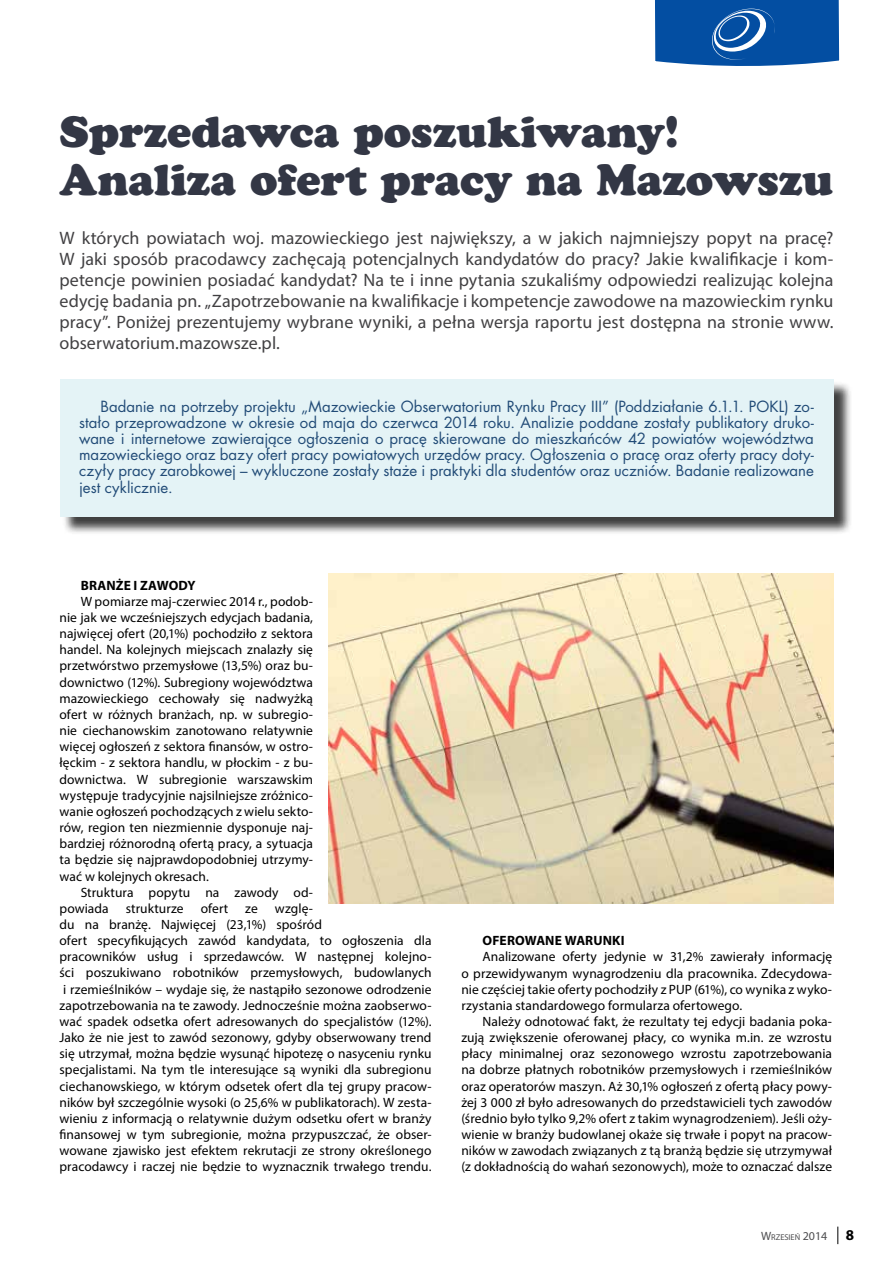
<style>
.page{position:relative;width:893px;height:1263px;background:#fff}
.page>*{position:absolute;margin:0;border:0;box-sizing:border-box;transform-origin:0 0}
.t1{font:43.5px/48px "Cooper Black Std";letter-spacing:-.005em;color:#333745}
.t2{font:18px/21px "Myriad Pro";letter-spacing:.005em;color:#414042;text-align:justify}
.t3{font:15px/16.2px "Futura LT Pro";letter-spacing:-.005em;color:#214b77;text-align:justify}
.t4{font:13.5px/16.2px "Myriad Pro";letter-spacing:.005em;color:#000;text-align:justify}
.t5{font:700 13.5px "Myriad Pro";letter-spacing:.005em;color:#000}
.t6{font:8.4px "Myriad Pro";color:#4d4d4f}
.s1{font-size:12px}
.s2{font-weight:700;font-size:15px;color:#000}
</style>
<div class="page">
<svg style="left:655px;top:0;width:185px;height:66px;background:#185ca9"></svg>
<div style="left:62px;top:381px;width:790px;height:154px;background:#000;opacity:.75"></div>
<div style="left:60px;top:379px;width:773px;height:138px;background:#e4f3f6"></div>
<img style="left:329px;top:574px;width:504px;height:329px">
<svg style="left:837px;top:1226px;width:1px;height:18px"></svg>
<h1 class="t1" style="left:60px;top:108px;width:775px">Sprzedawca poszukiwany!<br>Analiza ofert pracy na Mazowszu</h1>
<p class="t2" style="left:60px;top:227px;width:775px">W których powiatach woj. mazowieckiego jest największy, a w jakich najmniejszy popyt na pracę?<br>W jaki sposób pracodawcy zachęcają potencjalnych kandydatów do pracy? Jakie kwalifikacje i kom&shy;petencje powinien posiadać kandydat? Na te i inne pytania szukaliśmy odpowiedzi realizując kolejna edycję badania pn. „Zapotrzebowanie na kwalifikacje i kompetencje zawodowe na mazowieckim rynku pracy”. Poniżej prezentujemy wybrane wyniki, a pełna wersja raportu jest dostępna na stronie www. obserwatorium.mazowsze.pl.</p>
<p class="t3" style="left:79px;top:398px;width:736px;text-indent:21px">Badanie na potrzeby projektu „Mazowieckie Obserwatorium Rynku Pracy III” (Poddziałanie 6.1.1. POKL) zo&shy;stało przeprowadzone w okresie od maja do czerwca 2014 roku. Analizie poddane zostały publikatory druko&shy;wane i internetowe zawierające ogłoszenia o pracę skierowane do mieszkańców 42 powiatów województwa mazowieckiego oraz bazy ofert pracy powiatowych urzędów pracy. Ogłoszenia o pracę oraz oferty pracy doty&shy;czyły pracy zarobkowej – wykluczone zostały staże i praktyki dla studentów oraz uczniów. Badanie realizowane jest cyklicznie.</p>
<p class="t5" style="left:81px;top:576px;width:116px">BRANŻE I ZAWODY</p>
<p class="t4" style="left:60px;top:593px;width:255px;text-indent:21px">W pomiarze maj-czerwiec 2014 r., podob&shy;nie jak we wcześniejszych edycjach badania, najwięcej ofert (20,1%) pochodziło z sektora handel. Na kolejnych miejscach znalazły się przetwórstwo przemysłowe (13,5%) oraz bu&shy;downictwo (12%). Subregiony województwa mazowieckiego cechowały się nadwyżką ofert w różnych branżach, np. w subregio&shy;nie ciechanowskim zanotowano relatywnie więcej ogłoszeń z sektora finansów, w ostro&shy;łęckim - z sektora handlu, w płockim - z bu&shy;downictwa. W subregionie warszawskim występuje tradycyjnie najsilniejsze zróżnico&shy;wanie ogłoszeń pochodzących z wielu sekto&shy;rów, region ten niezmiennie dysponuje naj&shy;bardziej różnorodną ofertą pracy, a sytuacja ta będzie się najprawdopodobniej utrzymy&shy;wać w kolejnych okresach.</p>
<p class="t4" style="left:60px;top:884px;width:255px;text-indent:21px">Struktura popytu na zawody od&shy;powiada</p>
<p class="t4" style="left:126px;top:900px;width:60px">strukturze</p>
<p class="t4" style="left:201px;top:900px;width:29px">ofert</p>
<p class="t4" style="left:245px;top:900px;width:14px">ze</p>
<p class="t4" style="left:60px;top:900px;width:374px;text-align:left;text-indent:215px">wzglę-<br>du na branżę. Najwięcej (23,1%) spośród<br>ofert specyfikujących zawód kandydata, to ogłoszenia dla pracowników usług i sprzedawców. W następnej kolejno&shy;ści poszukiwano robotników przemysłowych, budowlanych i rzemieślników – wydaje się, że nastąpiło sezonowe odrodzenie zapotrzebowania na te zawody. Jednocześnie można zaobserwo&shy;wać spadek odsetka ofert adresowanych do specjalistów (12%).<br>Jako że nie jest to zawód sezonowy, gdyby obserwowany trend się utrzymał, można będzie wysunąć hipotezę o nasyceniu rynku specjalistami. Na tym tle interesujące są wyniki dla subregionu ciechanowskiego, w którym odsetek ofert dla tej grupy pracow&shy;ników był szczególnie wysoki (o 25,6% w publikatorach). W zesta&shy;wieniu z informacją o relatywnie dużym odsetku ofert w branży finansowej w tym subregionie, można przypuszczać, że obser&shy;wowane zjawisko jest efektem rekrutacji ze strony określonego pracodawcy i raczej nie będzie to wyznacznik trwałego trendu.</p>
<p class="t5" style="left:483px;top:932px;width:143px">OFEROWANE WARUNKI</p>
<p class="t4" style="left:461px;top:948px;width:372px;text-indent:21px">Analizowane oferty jedynie w 31,2% zawierały informację o przewidywanym wynagrodzeniu dla pracownika. Zdecydowa&shy;nie częściej takie oferty pochodziły z PUP (61%), co wynika z wyko&shy;rzystania standardowego formularza ofertowego.</p>
<p class="t4" style="left:461px;top:1013px;width:372px;text-indent:21px">Należy odnotować fakt, że rezultaty tej edycji badania poka&shy;zują zwiększenie oferowanej płacy, co wynika m.in. ze wzrostu płacy minimalnej oraz sezonowego wzrostu zapotrzebowania na dobrze płatnych robotników przemysłowych i rzemieślników oraz operatorów maszyn. Aż 30,1% ogłoszeń z ofertą płacy powy&shy;żej 3 000 zł było adresowanych do przedstawicieli tych zawodów (średnio było tylko 9,2% ofert z takim wynagrodzeniem). Jeśli oży&shy;wienie w branży budowlanej okaże się trwałe i popyt na pracow&shy;ników w zawodach związanych z tą branżą będzie się utrzymywał (z dokładnością do wahań sezonowych), może to oznaczać dalsze</p>
<p class="t6" style="left:761px;top:1232px;width:95px"><span class="s1">W</span>RZESIEŃ <span class="s1">2014</span> <span class="s2">8</span></p>
</div>
